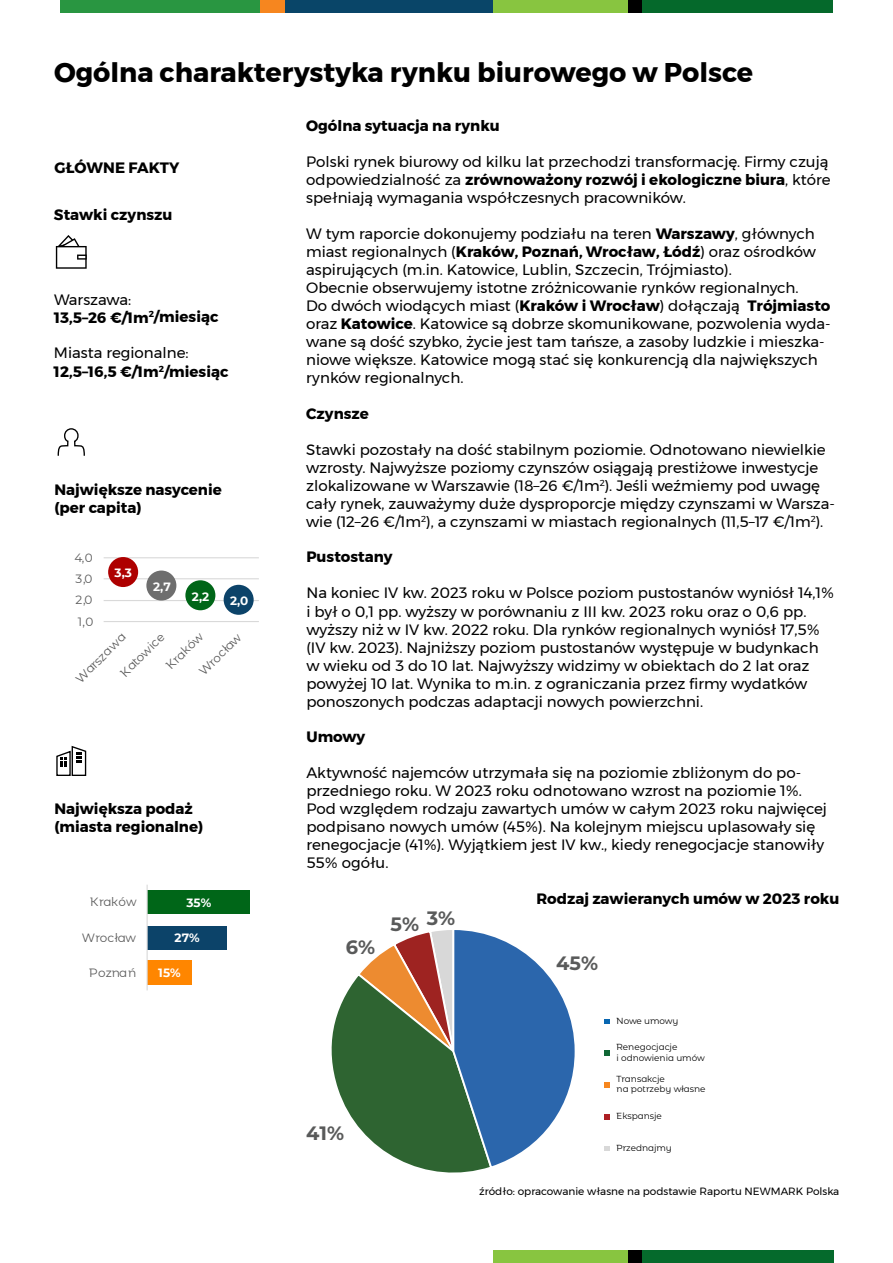
<style>
.page{position:relative;width:893px;height:1263px;background:#fff}
.page>*{position:absolute;margin:0;border:0;box-sizing:border-box;transform-origin:0 0}
.t1{font:700 27px "Montserrat";color:#000}
.t2{font:700 19.35px "m Bank";color:#595a5a}
.t3{font:15px/18px "Montserrat";color:#000}
.t4{font:700 15px/18px "Montserrat";color:#000}
.t5{font:12px "m Bank";color:#595959}
.t6{font:700 12px "m Bank";color:#fff}
.t7{font:10.5px "Montserrat";color:#000}
.t8{font:8.85px/10.6px "m Bank";color:#000}
.s1{font-weight:700}
.s2{font-weight:400}
</style>
<div class="page">
<svg style="left:331px;top:930px;width:244px;height:243px"></svg>
<svg style="left:604px;top:1019px;width:6px;height:5px"></svg>
<svg style="left:604px;top:1050px;width:6px;height:6px"></svg>
<svg style="left:604px;top:1114px;width:6px;height:5px"></svg>
<svg style="left:604px;top:1146px;width:6px;height:4px"></svg>
<svg style="left:604px;top:1082px;width:6px;height:5px"></svg>
<svg style="left:56px;top:235px;width:31px;height:34px"></svg>
<svg style="left:57px;top:428px;width:28px;height:28px"></svg>
<hr style="left:104px;top:621px;width:155px;height:1px;background:#d9d9d9">
<hr style="left:104px;top:600px;width:155px;height:1px;background:#d9d9d9">
<hr style="left:104px;top:578px;width:155px;height:1px;background:#d9d9d9">
<hr style="left:104px;top:557px;width:155px;height:1px;background:#d9d9d9">
<div style="left:108px;top:557px;width:30px;height:30px;background:#ae0000;border-radius:50%"></div>
<div style="left:146px;top:570px;width:30px;height:30px;background:#6e6e6e;border-radius:50%"></div>
<div style="left:185px;top:580px;width:30px;height:30px;background:#006618;border-radius:50%"></div>
<div style="left:224px;top:585px;width:30px;height:30px;background:#0c4369;border-radius:50%"></div>
<div style="left:147px;top:960px;width:44px;height:24px;background:#ff8600"></div>
<div style="left:147px;top:926px;width:80px;height:23px;background:#0c4369"></div>
<div style="left:147px;top:891px;width:103px;height:23px;background:#006618"></div>
<hr style="left:147px;top:885px;width:1px;height:105px;background:#d9d9d9">
<svg style="left:56px;top:745px;width:31px;height:31px"></svg>
<div style="left:61px;top:0;width:200px;height:13px;background:#299641"></div>
<div style="left:261px;top:0;width:24px;height:13px;background:#f6861f"></div>
<div style="left:285px;top:0;width:209px;height:13px;background:#094568"></div>
<div style="left:494px;top:0;width:134px;height:13px;background:#88c540"></div>
<div style="left:628px;top:0;width:14px;height:13px;background:#000"></div>
<div style="left:642px;top:0;width:191px;height:13px;background:#05692b"></div>
<div style="left:493px;top:1250px;width:135px;height:13px;background:#88c540"></div>
<div style="left:628px;top:1250px;width:14px;height:13px;background:#000"></div>
<div style="left:642px;top:1250px;width:191px;height:13px;background:#056a2c"></div>
<h1 class="t1" style="left:54px;top:50px;width:701px">Ogólna charakterystyka rynku biurowego w Polsce</h1>
<p class="t4" style="left:306px;top:117px;width:195px">Ogólna sytuacja na rynku</p>
<p class="t3" style="left:306px;top:152px;width:526px">Polski rynek biurowy od kilku lat przechodzi transformację. Firmy czują odpowiedzialność za <span class="s1">zrównoważony rozwój i ekologiczne biura</span>, które spełniają wymagania współczesnych pracowników.</p>
<p class="t3" style="left:306px;top:224px;width:526px">W tym raporcie dokonujemy podziału na teren <span class="s1">Warszawy</span>, głównych miast regionalnych (<span class="s1">Kraków, Poznań, Wrocław, Łódź</span>) oraz ośrodków aspirujących (m.in. Katowice, Lublin, Szczecin, Trójmiasto).<br>Obecnie obserwujemy istotne zróżnicowanie rynków regionalnych.<br>Do dwóch wiodących miast (<span class="s1">Kraków i Wrocław</span>) dołączają <span class="s1">Trójmiasto </span>oraz <span class="s1">Katowice</span>. Katowice są dobrze skomunikowane, pozwolenia wyda&shy;wane są dość szybko, życie jest tam tańsze, a zasoby ludzkie i mieszka&shy;niowe większe. Katowice mogą stać się konkurencją dla największych rynków regionalnych.</p>
<p class="t4" style="left:306px;top:404px;width:64px">Czynsze</p>
<p class="t3" style="left:306px;top:440px;width:530px">Stawki pozostały na dość stabilnym poziomie. Odnotowano niewielkie wzrosty. Najwyższe poziomy czynszów osiągają prestiżowe inwestycje zlokalizowane w Warszawie (18–26 €/1m<sup>2</sup>). Jeśli weźmiemy pod uwagę cały rynek, zauważymy duże dysproporcje między czynszami w Warsza&shy;wie (12–26 €/1m<sup>2</sup>), a czynszami w miastach regionalnych (11,5–17 €/1m<sup>2</sup>).</p>
<p class="t4" style="left:306px;top:548px;width:88px">Pustostany</p>
<p class="t3" style="left:306px;top:584px;width:529px">Na koniec IV kw. 2023 roku w Polsce poziom pustostanów wyniósł 14,1% i był o 0,1 pp. wyższy w porównaniu z III kw. 2023 roku oraz o 0,6 pp. wyższy niż w IV kw. 2022 roku. Dla rynków regionalnych wyniósł 17,5% (IV kw. 2023). Najniższy poziom pustostanów występuje w budynkach w wieku od 3 do 10 lat. Najwyższy widzimy w obiektach do 2 lat oraz powyżej 10 lat. Wynika to m.in. z ograniczania przez firmy wydatków ponoszonych podczas adaptacji nowych powierzchni.</p>
<p class="t4" style="left:306px;top:728px;width:60px">Umowy</p>
<p class="t3" style="left:306px;top:764px;width:522px">Aktywność najemców utrzymała się na poziomie zbliżonym do po&shy;przedniego roku. W 2023 roku odnotowano wzrost na poziomie 1%.<br>Pod względem rodzaju zawartych umów w całym 2023 roku najwięcej podpisano nowych umów (45%). Na kolejnym miejscu uplasowały się renegocjacje (41%). Wyjątkiem jest IV kw., kiedy renegocjacje stanowiły 55% ogółu.</p>
<p class="t4" style="left:536px;top:890px;width:305px">Rodzaj zawieranych umów w 2023 roku</p>
<p class="t4" style="left:54px;top:159px;width:126px">GŁÓWNE FAKTY</p>
<p class="t4" style="left:54px;top:206px;width:120px">Stawki czynszu</p>
<p class="t4" style="left:54px;top:290px;width:166px"><span class="s2">Warszawa:<br></span>13,5–26 €/1m<sup>2</sup>/miesiąc</p>
<p class="t4" style="left:54px;top:344px;width:176px"><span class="s2">Miasta regionalne:<br></span>12,5–16,5 €/1m<sup>2</sup>/miesiąc</p>
<p class="t4" style="left:54px;top:481px;width:169px">Największe nasycenie (per capita)</p>
<p class="t5" style="left:74px;top:550px;width:20px">4,0</p>
<p class="t6" style="left:115px;top:564px;width:19px">3,3</p>
<p class="t5" style="left:76px;top:571px;width:18px">3,0</p>
<p class="t6" style="left:153px;top:578px;width:19px">2,7</p>
<p class="t6" style="left:192px;top:588px;width:19px">2,2</p>
<p class="t6" style="left:230px;top:592px;width:20px">2,0</p>
<p class="t5" style="left:76px;top:592px;width:18px">2,0</p>
<p class="t5" style="left:78px;top:613px;width:17px">1,0</p>
<p class="t5" style="left:117px;top:669px;width:58px;rotate:-45deg">Katowice</p>
<p class="t5" style="left:162px;top:661px;width:48px;rotate:-45deg">Kraków</p>
<p class="t5" style="left:195px;top:667px;width:56px;rotate:-45deg">Wrocław</p>
<p class="t5" style="left:72px;top:675px;width:67px;rotate:-45deg">Warszawa</p>
<p class="t4" style="left:54px;top:799px;width:150px">Największa podaż (miasta regionalne)</p>
<p class="t5" style="left:90px;top:894px;width:48px">Kraków</p>
<p class="t6" style="left:186px;top:894px;width:26px">35%</p>
<p class="t5" style="left:82px;top:929px;width:56px">Wrocław</p>
<p class="t5" style="left:89px;top:964px;width:49px">Poznań</p>
<p class="t6" style="left:175px;top:929px;width:27px">27%</p>
<p class="t6" style="left:158px;top:964px;width:24px">15%</p>
<p class="t2" style="left:346px;top:933px;width:31px">6%</p>
<p class="t2" style="left:391px;top:907px;width:66px">5% 3%</p>
<p class="t2" style="left:306px;top:1119px;width:39px">41%</p>
<p class="t2" style="left:556px;top:949px;width:43px">45%</p>
<p class="t8" style="left:617px;top:1015px;width:63px">Nowe umowy</p>
<p class="t8" style="left:617px;top:1041px;width:90px">Renegocjacje<br>i odnowienia umów</p>
<p class="t8" style="left:617px;top:1073px;width:90px">Transakcje<br>na potrzeby własne</p>
<p class="t8" style="left:617px;top:1110px;width:47px">Ekspansje</p>
<p class="t8" style="left:617px;top:1142px;width:57px">Przednajmy</p>
<p class="t7" style="left:479px;top:1183px;width:362px">źródło: opracowanie własne na podstawie Raportu NEWMARK Polska</p>
</div>
